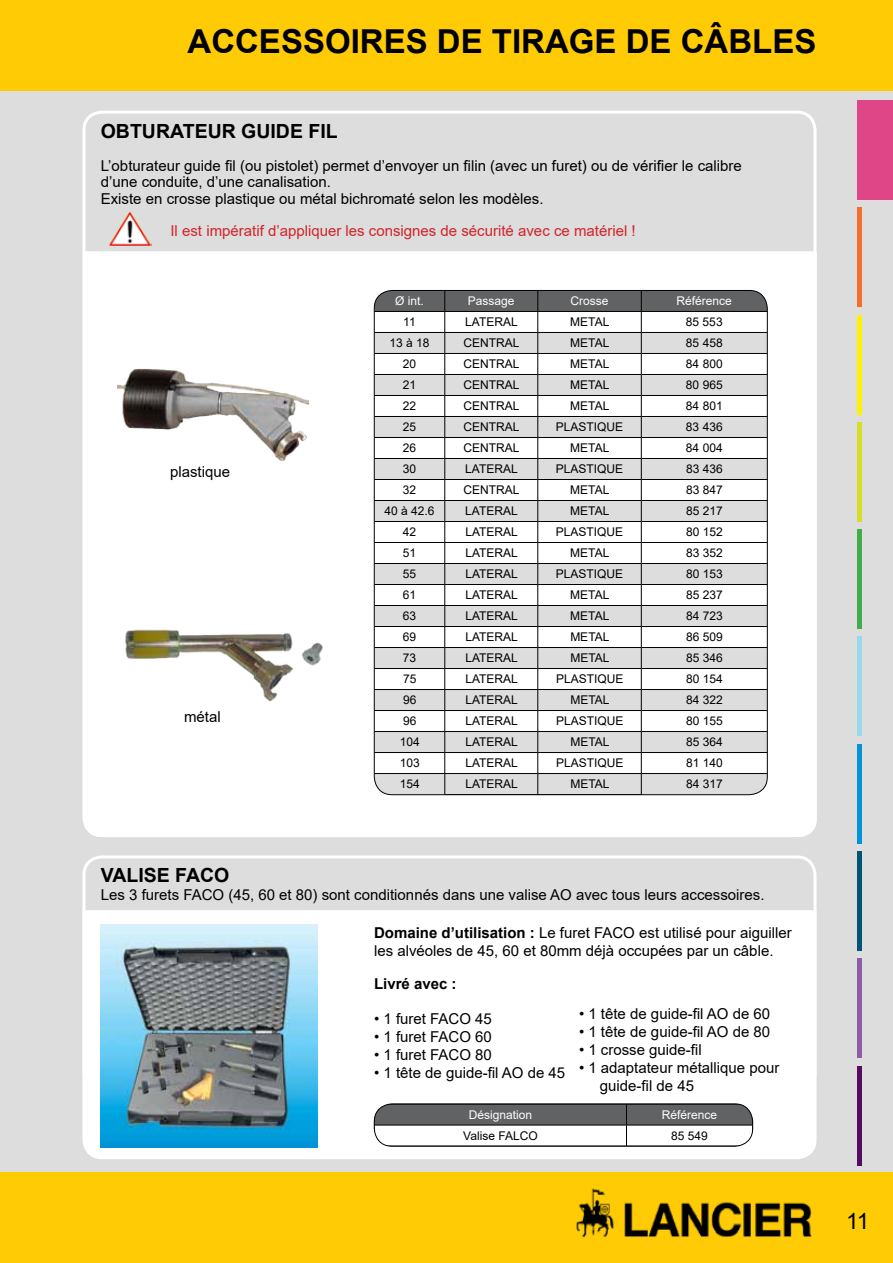
<style>
.page{position:relative;width:893px;height:1263px;background:#fff}
.page>*{position:absolute;margin:0;border:0;box-sizing:border-box;transform-origin:0 0}
.t1{font:700 33px "Arial";color:#000}
.t2{font:22.5px "Arial";color:#000}
.t3{font:700 19.5px "Arial";color:#000}
.t4{font:15px/16.5px "Arial";color:#000}
.t5{font:15px "Arial";color:#d2232a}
.t6{font:700 15px "Arial";color:#000}
.t7{font:12px "Arial";color:#000}
.t8{font:12px "Arial";color:#fff}
.s1{font-weight:700}
</style>
<div class="page">
<div style="left:0;top:0;width:893px;height:1190px;background:#ddd"></div>
<div style="left:2px;top:1172px;width:891px;height:91px;background:#ffcb05"></div>
<hr style="left:0;top:1172px;width:2px;height:91px;background:#ffcb05">
<img style="left:576px;top:1188px;width:236px;height:50px">
<div style="left:2px;top:0;width:891px;height:90px;background:#ffcb05"></div>
<hr style="left:0;top:0;width:4px;height:90px;background:#ffcb05">
<div style="left:86px;top:251px;width:731px;height:586px;background:#fff"></div>
<div style="left:82px;top:111px;width:734px;height:726px;border:3px solid #fff;border-radius:18px"></div>
<img style="left:109px;top:212px;width:43px;height:33px">
<img style="left:118px;top:357px;width:191px;height:106px">
<img style="left:122px;top:614px;width:201px;height:88px">
<svg style="left:374px;top:290px;width:393px;height:504px"></svg>
<div style="left:82px;top:909px;width:735px;height:250px;background:#fff"></div>
<svg style="left:374px;top:1104px;width:379px;height:42px;background:#aaaaab"></svg>
<hr style="left:374px;top:1146px;width:252px;height:1px;background:#000">
<hr style="left:626px;top:1146px;width:127px;height:1px;background:#000">
<div style="left:374px;top:1104px;width:379px;height:42px;border:1px solid #000;border-radius:18px"></div>
<div style="left:82px;top:855px;width:734px;height:236px;border:3px solid #fff;border-radius:18px"></div>
<img style="left:101px;top:924px;width:217px;height:223px">
<div style="left:858px;top:100px;width:35px;height:100px;background:#df4687"></div>
<hr style="left:858px;top:529px;width:4px;height:100px;background:#41ad49">
<hr style="left:858px;top:315px;width:4px;height:100px;background:#fff200">
<hr style="left:858px;top:744px;width:4px;height:100px;background:#0093d8">
<hr style="left:858px;top:958px;width:4px;height:100px;background:#8d5da7">
<hr style="left:858px;top:207px;width:4px;height:100px;background:#f36e2b">
<hr style="left:858px;top:637px;width:4px;height:99px;background:#96d9ec">
<hr style="left:858px;top:422px;width:4px;height:100px;background:#d4de25">
<hr style="left:858px;top:851px;width:4px;height:100px;background:#005476">
<hr style="left:858px;top:1066px;width:4px;height:99px;background:#570c63">
<h1 class="t1" style="left:187px;top:18px;width:630px">ACCESSOIRES DE TIRAGE DE CÂBLES</h1>
<h3 class="t3" style="left:101px;top:117px;width:238px">OBTURATEUR GUIDE FIL</h3>
<p class="t4" style="left:101px;top:157px;width:643px">L’obturateur guide fil (ou pistolet) permet d’envoyer un filin (avec un furet) ou de vérifier le calibre d’une conduite, d’une canalisation.<br>Existe en crosse plastique ou métal bichromaté selon les modèles.</p>
<p class="t5" style="left:170px;top:220px;width:467px">Il est impératif d’appliquer les consignes de sécurité avec ce matériel !</p>
<p class="t4" style="left:170px;top:464px;width:62px">plastique</p>
<p class="t4" style="left:184px;top:708px;width:38px">métal</p>
<h3 class="t3" style="left:101px;top:861px;width:130px">VALISE FACO</h3>
<p class="t8" style="left:395px;top:293px;width:30px">Ø int.</p>
<p class="t8" style="left:468px;top:293px;width:48px">Passage</p>
<p class="t8" style="left:571px;top:293px;width:40px">Crosse</p>
<p class="t8" style="left:677px;top:293px;width:57px">Référence</p>
<p class="t7" style="left:403px;top:314px;width:14px">11</p>
<p class="t7" style="left:465px;top:314px;width:54px">LATERAL</p>
<p class="t7" style="left:570px;top:314px;width:41px">METAL</p>
<p class="t7" style="left:686px;top:314px;width:38px">85 553</p>
<p class="t7" style="left:389px;top:335px;width:42px">13 à 18</p>
<p class="t7" style="left:463px;top:335px;width:58px">CENTRAL</p>
<p class="t7" style="left:570px;top:335px;width:41px">METAL</p>
<p class="t7" style="left:686px;top:335px;width:38px">85 458</p>
<p class="t7" style="left:403px;top:356px;width:15px">20</p>
<p class="t7" style="left:463px;top:356px;width:58px">CENTRAL</p>
<p class="t7" style="left:570px;top:356px;width:41px">METAL</p>
<p class="t7" style="left:686px;top:356px;width:38px">84 800</p>
<p class="t7" style="left:403px;top:377px;width:15px">21</p>
<p class="t7" style="left:463px;top:377px;width:58px">CENTRAL</p>
<p class="t7" style="left:570px;top:377px;width:41px">METAL</p>
<p class="t7" style="left:686px;top:377px;width:38px">80 965</p>
<p class="t7" style="left:403px;top:398px;width:15px">22</p>
<p class="t7" style="left:463px;top:398px;width:58px">CENTRAL</p>
<p class="t7" style="left:570px;top:398px;width:41px">METAL</p>
<p class="t7" style="left:686px;top:398px;width:38px">84 801</p>
<p class="t7" style="left:403px;top:419px;width:15px">25</p>
<p class="t7" style="left:463px;top:419px;width:58px">CENTRAL</p>
<p class="t7" style="left:556px;top:419px;width:69px">PLASTIQUE</p>
<p class="t7" style="left:686px;top:419px;width:38px">83 436</p>
<p class="t7" style="left:403px;top:440px;width:15px">26</p>
<p class="t7" style="left:463px;top:440px;width:58px">CENTRAL</p>
<p class="t7" style="left:570px;top:440px;width:41px">METAL</p>
<p class="t7" style="left:686px;top:440px;width:38px">84 004</p>
<p class="t7" style="left:403px;top:461px;width:15px">30</p>
<p class="t7" style="left:465px;top:461px;width:54px">LATERAL</p>
<p class="t7" style="left:556px;top:461px;width:69px">PLASTIQUE</p>
<p class="t7" style="left:686px;top:461px;width:38px">83 436</p>
<p class="t7" style="left:403px;top:482px;width:15px">32</p>
<p class="t7" style="left:464px;top:482px;width:58px">CENTRAL</p>
<p class="t7" style="left:570px;top:482px;width:41px">METAL</p>
<p class="t7" style="left:686px;top:482px;width:38px">83 847</p>
<p class="t7" style="left:385px;top:503px;width:52px">40 à 42.6</p>
<p class="t7" style="left:465px;top:503px;width:54px">LATERAL</p>
<p class="t7" style="left:570px;top:503px;width:41px">METAL</p>
<p class="t7" style="left:686px;top:503px;width:38px">85 217</p>
<p class="t7" style="left:403px;top:524px;width:15px">42</p>
<p class="t7" style="left:465px;top:524px;width:54px">LATERAL</p>
<p class="t7" style="left:556px;top:524px;width:69px">PLASTIQUE</p>
<p class="t7" style="left:686px;top:524px;width:38px">80 152</p>
<p class="t7" style="left:403px;top:545px;width:15px">51</p>
<p class="t7" style="left:465px;top:545px;width:54px">LATERAL</p>
<p class="t7" style="left:570px;top:545px;width:41px">METAL</p>
<p class="t7" style="left:686px;top:545px;width:38px">83 352</p>
<p class="t7" style="left:403px;top:566px;width:15px">55</p>
<p class="t7" style="left:465px;top:566px;width:54px">LATERAL</p>
<p class="t7" style="left:556px;top:566px;width:69px">PLASTIQUE</p>
<p class="t7" style="left:686px;top:566px;width:38px">80 153</p>
<p class="t7" style="left:403px;top:587px;width:15px">61</p>
<p class="t7" style="left:465px;top:587px;width:54px">LATERAL</p>
<p class="t7" style="left:570px;top:587px;width:41px">METAL</p>
<p class="t7" style="left:686px;top:587px;width:38px">85 237</p>
<p class="t7" style="left:403px;top:608px;width:15px">63</p>
<p class="t7" style="left:465px;top:608px;width:54px">LATERAL</p>
<p class="t7" style="left:570px;top:608px;width:41px">METAL</p>
<p class="t7" style="left:686px;top:608px;width:38px">84 723</p>
<p class="t7" style="left:403px;top:629px;width:15px">69</p>
<p class="t7" style="left:465px;top:629px;width:54px">LATERAL</p>
<p class="t7" style="left:570px;top:629px;width:41px">METAL</p>
<p class="t7" style="left:686px;top:629px;width:38px">86 509</p>
<p class="t7" style="left:403px;top:650px;width:15px">73</p>
<p class="t7" style="left:465px;top:650px;width:54px">LATERAL</p>
<p class="t7" style="left:570px;top:650px;width:41px">METAL</p>
<p class="t7" style="left:686px;top:650px;width:38px">85 346</p>
<p class="t7" style="left:403px;top:671px;width:15px">75</p>
<p class="t7" style="left:465px;top:671px;width:54px">LATERAL</p>
<p class="t7" style="left:556px;top:671px;width:69px">PLASTIQUE</p>
<p class="t7" style="left:686px;top:671px;width:38px">80 154</p>
<p class="t7" style="left:403px;top:692px;width:15px">96</p>
<p class="t7" style="left:465px;top:692px;width:54px">LATERAL</p>
<p class="t7" style="left:570px;top:692px;width:41px">METAL</p>
<p class="t7" style="left:686px;top:692px;width:38px">84 322</p>
<p class="t7" style="left:403px;top:713px;width:15px">96</p>
<p class="t7" style="left:465px;top:713px;width:54px">LATERAL</p>
<p class="t7" style="left:556px;top:713px;width:69px">PLASTIQUE</p>
<p class="t7" style="left:686px;top:713px;width:38px">80 155</p>
<p class="t7" style="left:400px;top:734px;width:22px">104</p>
<p class="t7" style="left:465px;top:734px;width:54px">LATERAL</p>
<p class="t7" style="left:570px;top:734px;width:41px">METAL</p>
<p class="t7" style="left:686px;top:734px;width:38px">85 364</p>
<p class="t7" style="left:400px;top:755px;width:22px">103</p>
<p class="t7" style="left:465px;top:755px;width:54px">LATERAL</p>
<p class="t7" style="left:556px;top:755px;width:69px">PLASTIQUE</p>
<p class="t7" style="left:686px;top:755px;width:38px">81 140</p>
<p class="t7" style="left:400px;top:776px;width:22px">154</p>
<p class="t7" style="left:465px;top:776px;width:54px">LATERAL</p>
<p class="t7" style="left:570px;top:776px;width:41px">METAL</p>
<p class="t7" style="left:686px;top:776px;width:38px">84 317</p>
<p class="t4" style="left:101px;top:886px;width:665px">Les 3 furets FACO (45, 60 et 80) sont conditionnés dans une valise AO avec tous leurs accessoires.</p>
<p class="t4" style="left:374px;top:924px;width:419px;line-height:18px"><span class="s1">Domaine d’utilisation :</span> Le furet FACO est utilisé pour aiguiller les alvéoles de 45, 60 et 80mm déjà occupées par un câble.</p>
<p class="t6" style="left:374px;top:973px;width:84px">Livré avec :</p>
<p class="t4" style="left:374px;top:1010px;width:119px">• 1 furet FACO 45</p>
<p class="t4" style="left:374px;top:1028px;width:119px">• 1 furet FACO 60</p>
<p class="t4" style="left:374px;top:1046px;width:119px">• 1 furet FACO 80</p>
<p class="t4" style="left:374px;top:1064px;width:193px">• 1 tête de guide-fil AO de 45</p>
<p class="t4" style="left:579px;top:1006px;width:193px">• 1 tête de guide-fil AO de 60</p>
<p class="t4" style="left:579px;top:1024px;width:193px">• 1 tête de guide-fil AO de 80</p>
<p class="t4" style="left:579px;top:1042px;width:124px">• 1 crosse guide-fil</p>
<p class="t4" style="left:600px;top:1059px;width:181px;line-height:18px;text-indent:-21px">• 1 adaptateur métallique pour guide-fil de 45</p>
<p class="t8" style="left:469px;top:1106px;width:65px">Désignation</p>
<p class="t8" style="left:662px;top:1106px;width:57px">Référence</p>
<p class="t7" style="left:463px;top:1127px;width:76px">Valise FALCO</p>
<p class="t7" style="left:671px;top:1127px;width:38px">85 549</p>
<h2 class="t2" style="left:846px;top:1205px;width:25px">11</h2>
</div>
